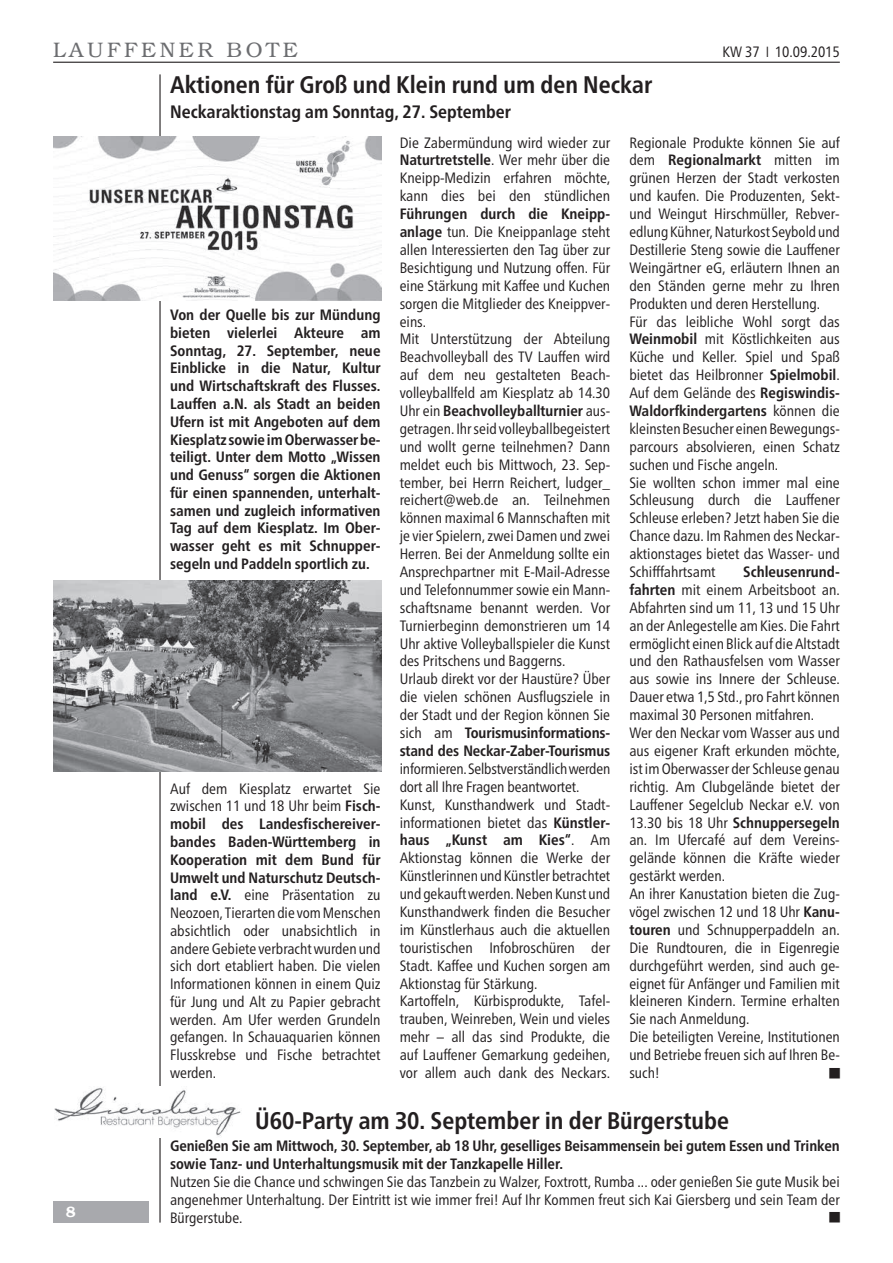
<style>
.page{position:relative;width:893px;height:1263px;background:#fff}
.page>*{position:absolute;margin:0;border:0;box-sizing:border-box;transform-origin:0 0}
.t1{font:700 condensed 24px "Frutiger Neue LTW1 G";color:#231f20}
.t2{font:300 21px "Bookman LT";letter-spacing:.17em;color:#6c6d70}
.t3{font:700 condensed 18px "Frutiger Neue LTW1 G";color:#231f20}
.t4{font:condensed 15px/17.9px "Frutiger Neue LTW1 G";color:#231f20}
.t5{font:700 condensed 15px/17.7px "Frutiger Neue LTW1 G";color:#231f20;text-align:justify}
.t6{font:600 15px "Bookman LT";color:#fff}
.t7{font:10.5px "European Pi One";color:#231f20}
.s1{font-weight:700}
</style>
<div class="page">
<hr style="left:53px;top:62px;width:787px;height:1px;background:#231f20">
<hr style="left:159px;top:74px;width:2px;height:1148px;background:#231f20">
<div style="left:53px;top:1201px;width:96px;height:21px;background:#a8a9ad"></div>
<img style="left:53px;top:136px;width:328px;height:165px">
<img style="left:54px;top:580px;width:327px;height:192px">
<div style="left:53px;top:1087px;width:197px;height:51px;background:#fff"></div>
<img style="left:54px;top:1088px;width:187px;height:48px">
<h2 class="t2" style="left:53px;top:38px;width:246px">LAUFFENER BOTE</h2>
<p class="t4" style="left:722px;top:42px;width:119px">KW 37 10.09.2015</p>
<h1 class="t1" style="left:170px;top:66px;width:484px">Aktionen für Groß und Klein rund um den Neckar</h1>
<p class="t3" style="left:170px;top:98px;width:342px">Neckaraktionstag am Sonntag, 27. September</p>
<p class="t6" style="left:66px;top:1203px;width:11px">8</p>
<p class="t5" style="left:170px;top:305px;width:212px">Von der Quelle bis zur Mündung bieten vielerlei Akteure am Sonntag, 27. September, neue Einblicke in die Natur, Kultur und Wirtschaftskraft des Flusses.<br>Lauffen a.N. als Stadt an beiden Ufern ist mit Angeboten auf dem Kiesplatz sowie im Oberwasser be&shy;teiligt. Unter dem Motto „Wissen und Genuss“ sorgen die Aktionen für einen spannenden, unterhalt&shy;samen und zugleich informativen Tag auf dem Kiesplatz. Im Ober&shy;wasser geht es mit Schnupper&shy;segeln und Paddeln sportlich zu.</p>
<p class="t4" style="left:170px;top:778px;width:212px;text-align:justify">Auf dem Kiesplatz erwartet Sie zwischen 11 und 18 Uhr beim <span class="s1">Fisch&shy;mobil des Landesfischereiver&shy;bandes Baden-Württemberg in Kooperation mit dem Bund für Umwelt und Naturschutz Deutsch&shy;land e.V.</span> eine Präsentation zu Neozoen, Tierarten die vom Menschen absichtlich oder unabsichtlich in andere Gebiete verbracht wurden und sich dort etabliert haben. Die vielen Informationen können in einem Quiz für Jung und Alt zu Papier gebracht werden. Am Ufer werden Grundeln gefangen. In Schauaquarien können Flusskrebse und Fische betrachtet werden.</p>
<p class="t4" style="left:400px;top:132px;width:212px;text-align:justify">Die Zabermündung wird wieder zur <span class="s1">Naturtretstelle</span>. Wer mehr über die Kneipp-Medizin erfahren möchte, kann dies bei den stündlichen</p>
<p class="t4" style="left:400px;top:204px;width:212px"><span class="s1">Führungen durch die Kneipp&shy;anlage</span> tun. Die Kneippanlage steht allen Interessierten den Tag über zur Besichtigung und Nutzung offen. Für eine Stärkung mit Kaffee und Kuchen sorgen die Mitglieder des Kneippver&shy;eins.<br>Mit Unterstützung der Abteilung Beachvolleyball des TV Lauffen wird auf dem neu gestalteten Beach&shy;volleyballfeld am Kiesplatz ab 14.30<br>Uhr ein <span class="s1">Beachvolleyballturnier</span> aus&shy;getragen. Ihr seid volleyballbegeistert und wollt gerne teilnehmen? Dann meldet euch bis Mittwoch, 23. Sep&shy;tember, bei Herrn Reichert, ludger_ reichert@web.de an. Teilnehmen können maximal 6 Mannschaften mit je vier Spielern, zwei Damen und zwei Herren. Bei der Anmeldung sollte ein Ansprechpartner mit E-Mail-Adresse und Telefonnummer sowie ein Mann&shy;schaftsname benannt werden. Vor Turnierbeginn demonstrieren um 14<br>Uhr aktive Volleyballspieler die Kunst des Pritschens und Baggerns.<br>Urlaub direkt vor der Haustüre? Über die vielen schönen Ausflugsziele in der Stadt und der Region können Sie sich am <span class="s1">Tourismusinformations&shy;stand des Neckar-Zaber-Tourismus</span></p>
<p class="t4" style="left:400px;top:758px;width:212px">informieren. Selbstverständlich werden dort all Ihre Fragen beantwortet.<br>Kunst, Kunsthandwerk und Stadt&shy;informationen bietet das <span class="s1">Künstler&shy;haus „Kunst am Kies“</span>. Am Aktionstag können die Werke der Künstlerinnen und Künstler betrachtet und gekauft werden. Neben Kunst und Kunsthandwerk finden die Besucher im Künstlerhaus auch die aktuellen touristischen Infobroschüren der Stadt. Kaffee und Kuchen sorgen am Aktionstag für Stärkung.<br>Kartoffeln, Kürbisprodukte, Tafel&shy;trauben, Weinreben, Wein und vieles mehr – all das sind Produkte, die auf Lauffener Gemarkung gedeihen, vor allem auch dank des Neckars.</p>
<p class="t4" style="left:629px;top:132px;width:212px">Regionale Produkte können Sie auf dem <span class="s1">Regionalmarkt</span> mitten im grünen Herzen der Stadt verkosten und kaufen. Die Produzenten, Sekt&shy;und Weingut Hirschmüller, Rebver&shy;edlung Kühner, Naturkost Seybold und Destillerie Steng sowie die Lauffener Weingärtner eG, erläutern Ihnen an den Ständen gerne mehr zu Ihren Produkten und deren Herstellung.<br>Für das leibliche Wohl sorgt das <span class="s1">Weinmobil</span> mit Köstlichkeiten aus Küche und Keller. Spiel und Spaß bietet das Heilbronner <span class="s1">Spielmobil</span>.<br>Auf dem Gelände des <span class="s1">Regiswindis-Waldorfkindergartens</span> können die kleinsten Besucher einen Bewegungs&shy;parcours absolvieren, einen Schatz suchen und Fische angeln.<br>Sie wollten schon immer mal eine Schleusung durch die Lauffener Schleuse erleben? Jetzt haben Sie die Chance dazu. Im Rahmen des Neckar&shy;aktionstages bietet das Wasser- und Schifffahrtsamt</p>
<p class="t4" style="left:629px;top:562px;width:212px;text-indent:114px"><span class="s1">Schleusenrund&shy;fahrten</span> mit einem Arbeitsboot an.<br>Abfahrten sind um 11, 13 und 15 Uhr an der Anlegestelle am Kies. Die Fahrt ermöglicht einen Blick auf die Altstadt und den Rathausfelsen vom Wasser aus sowie ins Innere der Schleuse.<br>Dauer etwa 1,5 Std., pro Fahrt können maximal 30 Personen mitfahren.<br>Wer den Neckar vom Wasser aus und aus eigener Kraft erkunden möchte, ist im Oberwasser der Schleuse genau richtig. Am Clubgelände bietet der<br>Lauffener Segelclub Neckar e.V. von<br>13.30 bis 18 Uhr <span class="s1">Schnuppersegeln </span>an. Im Ufercafé auf dem Vereins&shy;gelände können die Kräfte wieder gestärkt werden.<br>An ihrer Kanustation bieten die Zug&shy;vögel zwischen 12 und 18 Uhr <span class="s1">Kanu&shy;touren</span> und Schnupperpaddeln an.<br>Die Rundtouren, die in Eigenregie durchgeführt werden, sind auch ge&shy;eignet für Anfänger und Familien mit kleineren Kindern. Termine erhalten<br>Sie nach Anmeldung.<br>Die beteiligten Vereine, Institutionen und Betriebe freuen sich auf Ihren Be&shy;such!</p>
<p class="t7" style="left:829px;top:1067px;width:12px">W</p>
<h1 class="t1" style="left:255px;top:1102px;width:475px">Ü60-Party am 30. September in der Bürgerstube</h1>
<p class="t5" style="left:170px;top:1135px;width:671px">Genießen Sie am Mittwoch, 30. September, ab 18 Uhr, geselliges Beisammensein bei gutem Essen und Trinken sowie Tanz- und Unterhaltungsmusik mit der Tanzkapelle Hiller.</p>
<p class="t4" style="left:170px;top:1171px;width:671px;text-align:justify">Nutzen Sie die Chance und schwingen Sie das Tanzbein zu Walzer, Foxtrott, Rumba ... oder genießen Sie gute Musik bei angenehmer Unterhaltung. Der Eintritt ist wie immer frei! Auf Ihr Kommen freut sich Kai Giersberg und sein Team der Bürgerstube.</p>
<p class="t7" style="left:829px;top:1212px;width:12px">W</p>
</div>
